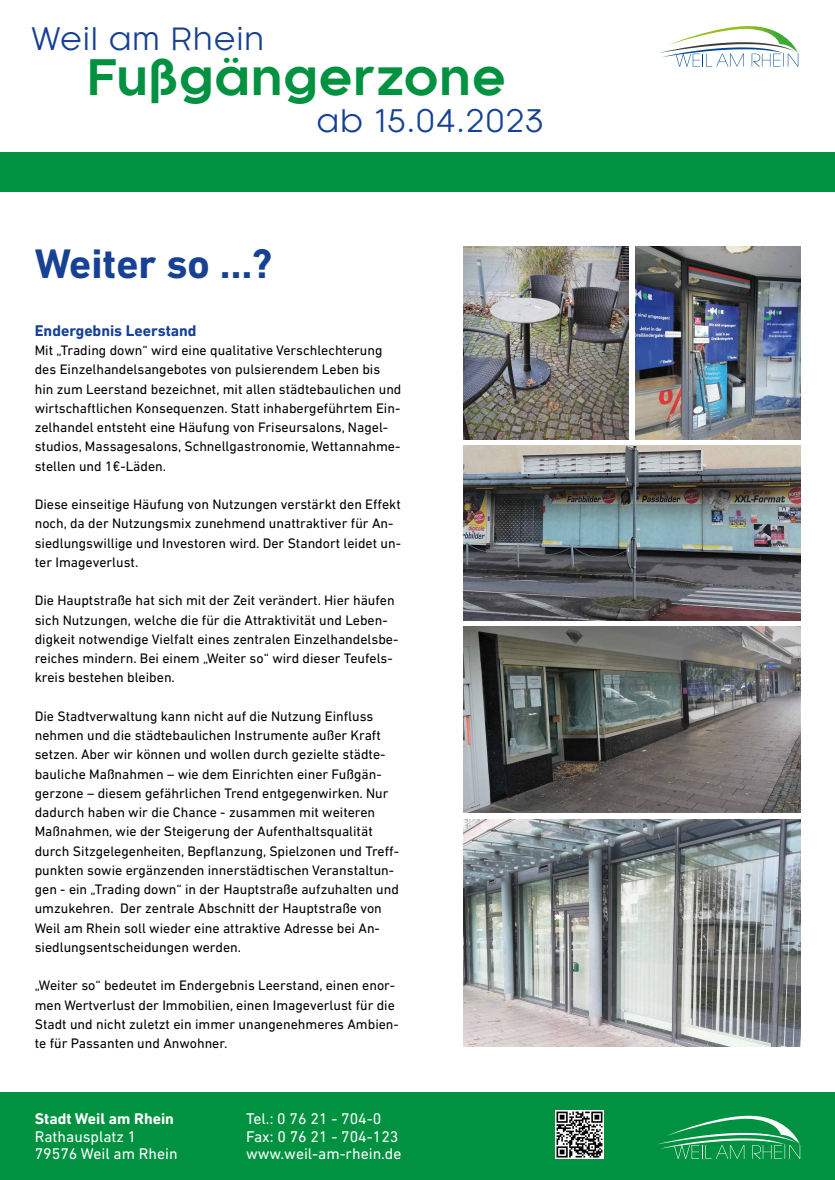
<style>
.page{position:relative;width:835px;height:1180px;background:#fff}
.page>*{position:absolute;margin:0;border:0;box-sizing:border-box;transform-origin:0 0}
.t1{font:700 47.74px "Kaleko 105";letter-spacing:.02em;color:#009240}
.t2{font:700 42px "DIN Next LT Pro";color:#164194}
.t3{font:30.38px "Kaleko 105";letter-spacing:.06em;color:#164194}
.t4{font:15.75px/17.1px "DIN Next LT Pro";color:#fff}
.t5{font:700 15.75px "DIN Next LT Pro";color:#164194}
.t6{font:700 15.75px "DIN Next LT Pro";color:#fff}
.t7{font:14px/19.2px "DIN Next LT Pro";color:#000}
</style>
<div class="page">
<div style="left:0;top:1092px;width:834px;height:88px;background:#009240"></div>
<div style="left:0;top:152px;width:834px;height:40px;background:#009240"></div>
<svg style="left:657px;top:1115px;width:143px;height:43px"></svg>
<svg style="left:660px;top:26px;width:138px;height:41px"></svg>
<img style="left:463px;top:446px;width:337px;height:174px">
<img style="left:635px;top:247px;width:165px;height:192px">
<img style="left:463px;top:627px;width:337px;height:185px">
<img style="left:463px;top:819px;width:337px;height:227px">
<img style="left:463px;top:247px;width:165px;height:192px">
<img style="left:555px;top:1110px;width:48px;height:48px">
<h3 class="t3" style="left:31px;top:22px;width:234px">Weil am Rhein</h3>
<h1 class="t1" style="left:88px;top:50px;width:419px">Fußgängerzone</h1>
<h3 class="t3" style="left:317px;top:104px;width:228px">ab 15.04.2023</h3>
<h2 class="t2" style="left:35px;top:239px;width:239px">Weiter so …?</h2>
<p class="t5" style="left:35px;top:321px;width:163px">Endergebnis Leerstand</p>
<p class="t7" style="left:35px;top:340px;width:368px">Mit „Trading down“ wird eine qualitative Verschlechterung des Einzelhandelsangebotes von pulsierendem Leben bis hin zum Leerstand bezeichnet, mit allen städtebaulichen und wirtschaftlichen Konsequenzen. Statt inhabergeführtem Ein&shy;zelhandel entsteht eine Häufung von Friseursalons, Nagel&shy;studios, Massagesalons, Schnellgastronomie, Wettannahme&shy;stellen und 1€-Läden.</p>
<p class="t7" style="left:35px;top:494px;width:368px">Diese einseitige Häufung von Nutzungen verstärkt den Effekt noch, da der Nutzungsmix zunehmend unattraktiver für An&shy;siedlungswillige und Investoren wird. Der Standort leidet un&shy;ter Imageverlust.</p>
<p class="t7" style="left:35px;top:591px;width:365px">Die Hauptstraße hat sich mit der Zeit verändert. Hier häufen sich Nutzungen, welche die für die Attraktivität und Leben&shy;digkeit notwendige Vielfalt eines zentralen Einzelhandelsbe&shy;reiches mindern. Bei einem „Weiter so“ wird dieser Teufels&shy;kreis bestehen bleiben.</p>
<p class="t7" style="left:35px;top:706px;width:365px">Die Stadtverwaltung kann nicht auf die Nutzung Einfluss nehmen und die städtebaulichen Instrumente außer Kraft setzen. Aber wir können und wollen durch gezielte städte&shy;bauliche Maßnahmen – wie dem Einrichten einer Fußgän&shy;gerzone – diesem gefährlichen Trend entgegenwirken. Nur dadurch haben wir die Chance - zusammen mit weiteren Maßnahmen, wie der Steigerung der Aufenthaltsqualität durch Sitzgelegenheiten, Bepflanzung, Spielzonen und Treff&shy;punkten sowie ergänzenden innerstädtischen Veranstaltun&shy;gen - ein „Trading down“ in der Hauptstraße aufzuhalten und umzukehren. Der zentrale Abschnitt der Hauptstraße von Weil am Rhein soll wieder eine attraktive Adresse bei An&shy;siedlungsentscheidungen werden.</p>
<p class="t7" style="left:35px;top:976px;width:365px">„Weiter so“ bedeutet im Endergebnis Leerstand, einen enor&shy;men Wertverlust der Immobilien, einen Imageverlust für die Stadt und nicht zuletzt ein immer unangenehmeres Ambien&shy;te für Passanten und Anwohner.</p>
<p class="t6" style="left:35px;top:1110px;width:141px">Stadt Weil am Rhein</p>
<p class="t4" style="left:35px;top:1127px;width:144px">Rathausplatz 1<br>79576 Weil am Rhein</p>
<p class="t4" style="left:246px;top:1110px;width:157px">Tel.: 0 76 21 - 704-0<br>Fax: 0 76 21 - 704-123 www.weil-am-rhein.de</p>
</div>
